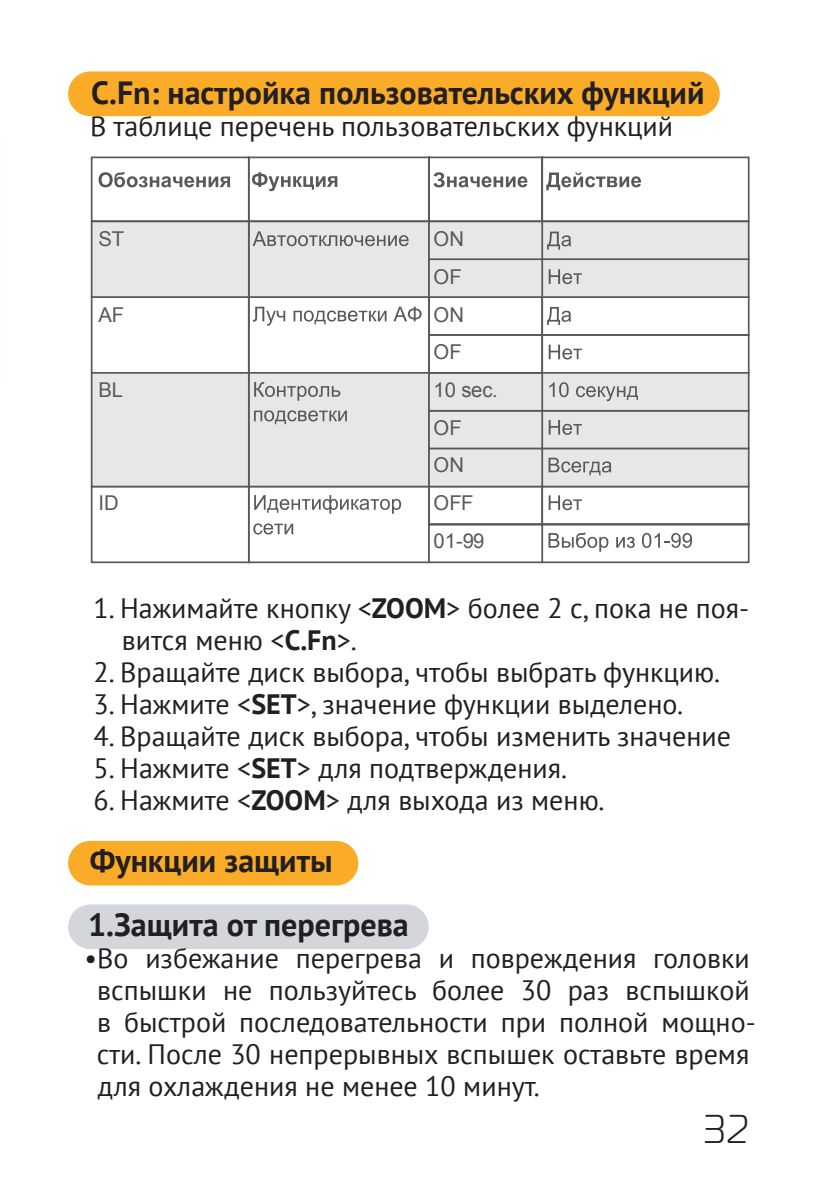
<style>
.page{position:relative;width:840px;height:1191px;background:#fff}
.page>*{position:absolute;margin:0;border:0;box-sizing:border-box;transform-origin:0 0}
.t1{font:40px "Magistral TT";color:#231f20}
.t2{font:700 32px/64px "PT Sans";color:#231f20}
.t3{font:28px/32px "PT Sans";color:#231f20}
.t4{font:20.4px/37.6px "Arial";color:#57585a}
.s1{font-weight:700}
</style>
<div class="page">
<div style="left:68px;top:841px;width:290px;height:44px;background:#faab27;border-radius:22px"></div>
<div style="left:68px;top:904px;width:360px;height:45px;background:#d3d6db;border-radius:22px"></div>
<div style="left:68px;top:71px;width:651px;height:45px;background:#faab27;border-radius:22px"></div>
<svg style="left:90px;top:485px;width:337px;height:79px"></svg>
<svg style="left:427px;top:374px;width:323px;height:190px"></svg>
<svg style="left:542px;top:223px;width:208px;height:151px"></svg>
<svg style="left:90px;top:337px;width:160px;height:37px"></svg>
<svg style="left:90px;top:220px;width:453px;height:117px"></svg>
<div style="left:429px;top:259px;width:113px;height:38px;background:#e6e7e9"></div>
<div style="left:428px;top:258px;width:114px;height:40px;border:2px solid #57585a"></div>
<div style="left:429px;top:221px;width:113px;height:38px;background:#e6e7e9"></div>
<div style="left:428px;top:220px;width:114px;height:40px;border:2px solid #57585a"></div>
<div style="left:542px;top:411px;width:206px;height:37px;background:#e6e7e9"></div>
<div style="left:541px;top:410px;width:208px;height:39px;border:2px solid #57585a"></div>
<div style="left:542px;top:373px;width:206px;height:38px;background:#e6e7e9"></div>
<div style="left:541px;top:372px;width:208px;height:39px;border:2px solid #57585a"></div>
<div style="left:249px;top:373px;width:180px;height:113px;background:#e6e7e9"></div>
<div style="left:248px;top:372px;width:181px;height:115px;border:2px solid #57585a"></div>
<div style="left:92px;top:373px;width:157px;height:113px;background:#e6e7e9"></div>
<div style="left:91px;top:372px;width:158px;height:115px;border:2px solid #57585a"></div>
<div style="left:429px;top:411px;width:113px;height:37px;background:#e6e7e9"></div>
<div style="left:428px;top:410px;width:114px;height:39px;border:2px solid #57585a"></div>
<div style="left:429px;top:373px;width:113px;height:38px;background:#e6e7e9"></div>
<div style="left:428px;top:372px;width:114px;height:39px;border:2px solid #57585a"></div>
<div style="left:542px;top:448px;width:206px;height:38px;background:#e6e7e9"></div>
<div style="left:541px;top:448px;width:208px;height:39px;border:2px solid #57585a"></div>
<div style="left:429px;top:448px;width:113px;height:38px;background:#e6e7e9"></div>
<div style="left:428px;top:448px;width:114px;height:39px;border:2px solid #57585a"></div>
<div style="left:91px;top:156px;width:158px;height:66px;border:2px solid #57585a"></div>
<svg style="left:252px;top:231px;width:156px;height:15px;background:#bdbec0"></svg>
<svg style="left:253px;top:307px;width:32px;height:19px"></svg>
<svg style="left:293px;top:310px;width:93px;height:14px"></svg>
<svg style="left:393px;top:306px;width:28px;height:15px"></svg>
<svg style="left:254px;top:382px;width:86px;height:19px"></svg>
<svg style="left:254px;top:410px;width:93px;height:14px"></svg>
<svg style="left:254px;top:495px;width:147px;height:19px"></svg>
<svg style="left:253px;top:523px;width:40px;height:11px"></svg>
<svg style="left:98px;top:172px;width:132px;height:15px"></svg>
<svg style="left:247px;top:156px;width:503px;height:67px"></svg>
<svg style="left:546px;top:232px;width:25px;height:18px"></svg>
<svg style="left:548px;top:269px;width:33px;height:15px"></svg>
<svg style="left:546px;top:307px;width:25px;height:18px"></svg>
<svg style="left:548px;top:345px;width:33px;height:14px"></svg>
<svg style="left:549px;top:382px;width:19px;height:15px"></svg>
<svg style="left:576px;top:386px;width:61px;height:15px"></svg>
<svg style="left:548px;top:420px;width:33px;height:15px"></svg>
<svg style="left:548px;top:458px;width:63px;height:17px"></svg>
<svg style="left:548px;top:495px;width:33px;height:15px"></svg>
<svg style="left:548px;top:532px;width:60px;height:20px"></svg>
<svg style="left:616px;top:537px;width:18px;height:11px"></svg>
<svg style="left:641px;top:533px;width:50px;height:15px"></svg>
<div style="left:428px;top:334px;width:114px;height:40px;border:2px solid #57585a"></div>
<p class="t2" style="left:91px;top:60px;width:614px">C.Fn: настройка пользовательских функций</p>
<p class="t3" style="left:90px;top:110px;width:584px">В таблице перечень пользовательских функций</p>
<p class="t4" style="left:98px;top:220px;width:27px">ST</p>
<p class="t4" style="left:98px;top:296px;width:27px">AF</p>
<p class="t4" style="left:98px;top:371px;width:26px">BL</p>
<p class="t4" style="left:98px;top:484px;width:22px">ID</p>
<p class="t4" style="left:433px;top:220px;width:66px">ON<br>OF<br>ON<br>OF<br>10 sec.<br>OF<br>ON<br>OFF<br>01-99</p>
<p class="t3" style="left:122px;top:591px;width:628px;text-indent:-28px">1. Нажимайте кнопку &lt;<span class="s1">ZOOM</span>&gt; более 2 с, пока не поя&shy;вится меню &lt;<span class="s1">C.Fn</span>&gt;.</p>
<p class="t3" style="left:94px;top:655px;width:627px">2. Вращайте диск выбора, чтобы выбрать функцию.</p>
<p class="t3" style="left:94px;top:687px;width:591px">3. Нажмите &lt;<span class="s1">SET</span>&gt;, значение функции выделено.</p>
<p class="t3" style="left:94px;top:719px;width:638px">4. Вращайте диск выбора, чтобы изменить значение</p>
<p class="t3" style="left:94px;top:751px;width:475px">5. Нажмите &lt;<span class="s1">SET</span>&gt; для подтверждения.</p>
<p class="t3" style="left:94px;top:783px;width:512px">6. Нажмите &lt;<span class="s1">ZOOM</span>&gt; для выхода из меню.</p>
<p class="t2" style="left:88px;top:828px;width:322px">Функции защиты<br>1.Защита от перегрева</p>
<p class="t3" style="left:97px;top:942px;width:660px;text-indent:-12px">•Во избежание перегрева и повреждения головки вспышки не пользуйтесь более 30 раз вспышкой в быстрой последовательности при полной мощно&shy;сти. После 30 непрерывных вспышек оставьте время для охлаждения не менее 10 минут.</p>
<h1 class="t1" style="left:702px;top:1105px;width:47px">32</h1>
</div>
